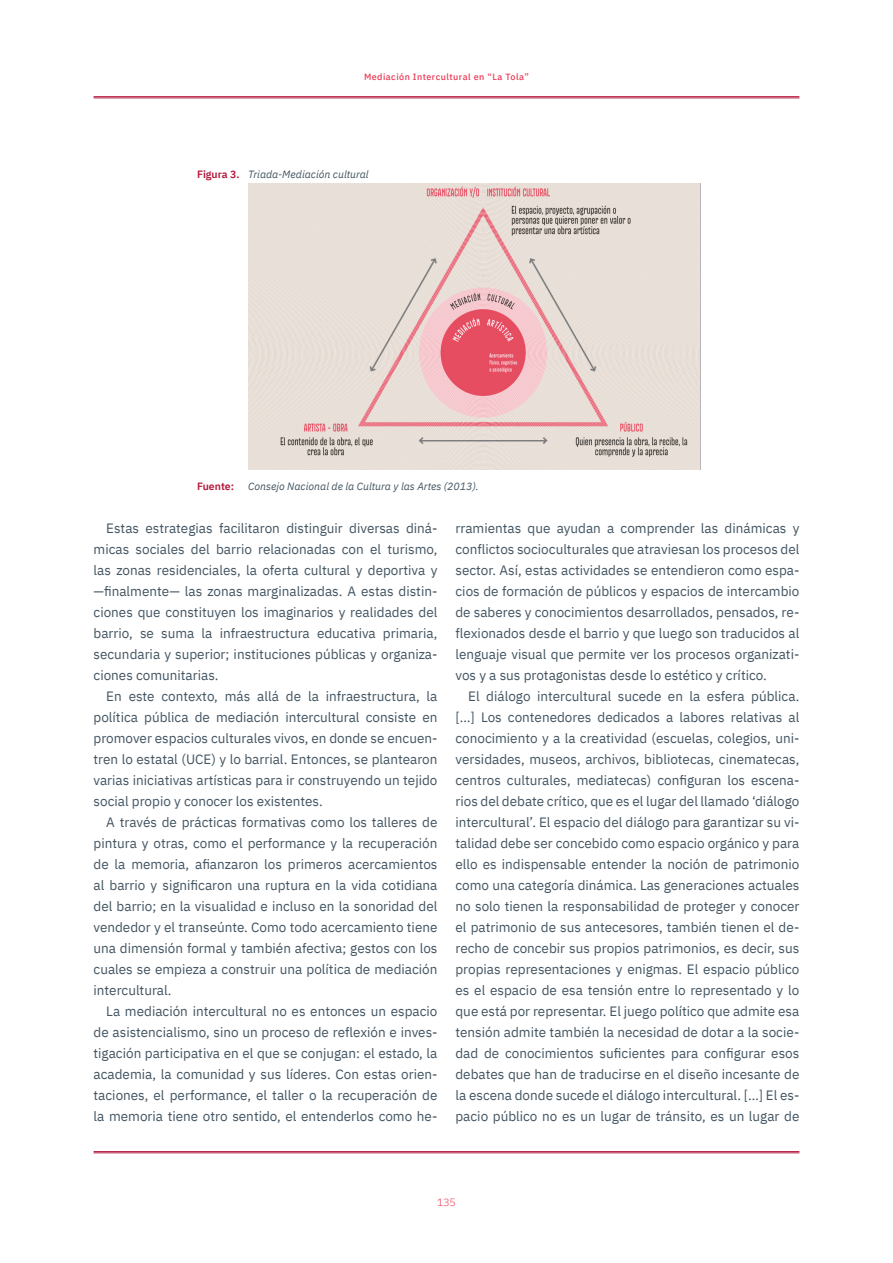
<style>
.page{position:relative;width:893px;height:1263px;background:#fff}
.page>*{position:absolute;margin:0;border:0;box-sizing:border-box;transform-origin:0 0}
.párrafo_texto_princi{font:13.5px/21px "IBM Plex Sans";color:#425461;text-align:justify}
.figuras_y_tablas{font:italic 10.5px "IBM Plex Sans";color:#425461}
.figuras_y_tablas-2{font:600 10.5px "IBM Plex Sans";color:#b3173b}
.t1{font:300 10.5px "IBM Plex Sans";color:#eb3854}
.t2{font:500 9px "IBM Plex Sans";letter-spacing:.05em;color:#eb3854}
.s1{font-weight:600;font-style:normal;color:#b3173b}
</style>
<div class="page">
<hr style="left:94px;top:96px;width:705px;height:1px;background:#b3173b">
<hr style="left:94px;top:98px;width:705px;height:1px;background:#b3173b">
<hr style="left:94px;top:1151px;width:705px;height:1px;background:#b3173b">
<hr style="left:94px;top:1152px;width:705px;height:1px;background:#b3173b">
<img style="left:249px;top:184px;width:452px;height:286px">
<p class="t2" style="left:364px;top:70px;width:166px">Mediación Intercultural en “La Tola”</p>
<p class="figuras_y_tablas" style="left:197px;top:167px;width:173px"><span class="s1">Figura 3.</span> Triada-Mediación cultural</p>
<p class="figuras_y_tablas-2" style="left:197px;top:478px;width:39px">Fuente:</p>
<p class="figuras_y_tablas" style="left:248px;top:478px;width:232px">Consejo Nacional de la Cultura y las Artes (2013).</p>
<p class="párrafo_texto_princi" style="left:94px;top:516px;width:345px;text-indent:13px">Estas estrategias facilitaron distinguir diversas diná&shy;micas sociales del barrio relacionadas con el turismo, las zonas residenciales, la oferta cultural y deportiva y —finalmente— las zonas marginalizadas. A estas distin&shy;ciones que constituyen los imaginarios y realidades del barrio, se suma la infraestructura educativa primaria, secundaria y superior; instituciones públicas y organiza&shy;ciones comunitarias.</p>
<p class="párrafo_texto_princi" style="left:94px;top:684px;width:345px;text-indent:13px">En este contexto, más allá de la infraestructura, la política pública de mediación intercultural consiste en promover espacios culturales vivos, en donde se encuen&shy;tren lo estatal (UCE) y lo barrial. Entonces, se plantearon varias iniciativas artísticas para ir construyendo un tejido social propio y conocer los existentes.</p>
<p class="párrafo_texto_princi" style="left:94px;top:810px;width:345px;text-indent:13px">A través de prácticas formativas como los talleres de pintura y otras, como el performance y la recuperación de la memoria, afianzaron los primeros acercamientos al barrio y significaron una ruptura en la vida cotidiana del barrio; en la visualidad e incluso en la sonoridad del vendedor y el transeúnte. Como todo acercamiento tiene una dimensión formal y también afectiva; gestos con los cuales se empieza a construir una política de mediación intercultural.</p>
<p class="párrafo_texto_princi" style="left:94px;top:999px;width:345px;text-indent:13px">La mediación intercultural no es entonces un espacio de asistencialismo, sino un proceso de reflexión e inves&shy;tigación participativa en el que se conjugan: el estado, la academia, la comunidad y sus líderes. Con estas orien&shy;taciones, el performance, el taller o la recuperación de la memoria tiene otro sentido, el entenderlos como he-</p>
<p class="párrafo_texto_princi" style="left:455px;top:516px;width:345px">rramientas que ayudan a comprender las dinámicas y conflictos socioculturales que atraviesan los procesos del sector. Así, estas actividades se entendieron como espa&shy;cios de formación de públicos y espacios de intercambio de saberes y conocimientos desarrollados, pensados, re&shy;flexionados desde el barrio y que luego son traducidos al lenguaje visual que permite ver los procesos organizati&shy;vos y a sus protagonistas desde lo estético y crítico.</p>
<p class="párrafo_texto_princi" style="left:455px;top:684px;width:345px;text-indent:13px">El diálogo intercultural sucede en la esfera pública. […] Los contenedores dedicados a labores relativas al conocimiento y a la creatividad (escuelas, colegios, uni&shy;versidades, museos, archivos, bibliotecas, cinematecas, centros culturales, mediatecas) configuran los escena&shy;rios del debate crítico, que es el lugar del llamado ‘diálogo intercultural’. El espacio del diálogo para garantizar su vi&shy;talidad debe ser concebido como espacio orgánico y para ello es indispensable entender la noción de patrimonio como una categoría dinámica. Las generaciones actuales no solo tienen la responsabilidad de proteger y conocer el patrimonio de sus antecesores, también tienen el de&shy;recho de concebir sus propios patrimonios, es decir, sus propias representaciones y enigmas. El espacio público es el espacio de esa tensión entre lo representado y lo que está por representar. El juego político que admite esa tensión admite también la necesidad de dotar a la socie&shy;dad de conocimientos suficientes para configurar esos debates que han de traducirse en el diseño incesante de la escena donde sucede el diálogo intercultural. […] El es&shy;pacio público no es un lugar de tránsito, es un lugar de</p>
<p class="t1" style="left:437px;top:1195px;width:20px">135</p>
</div>
